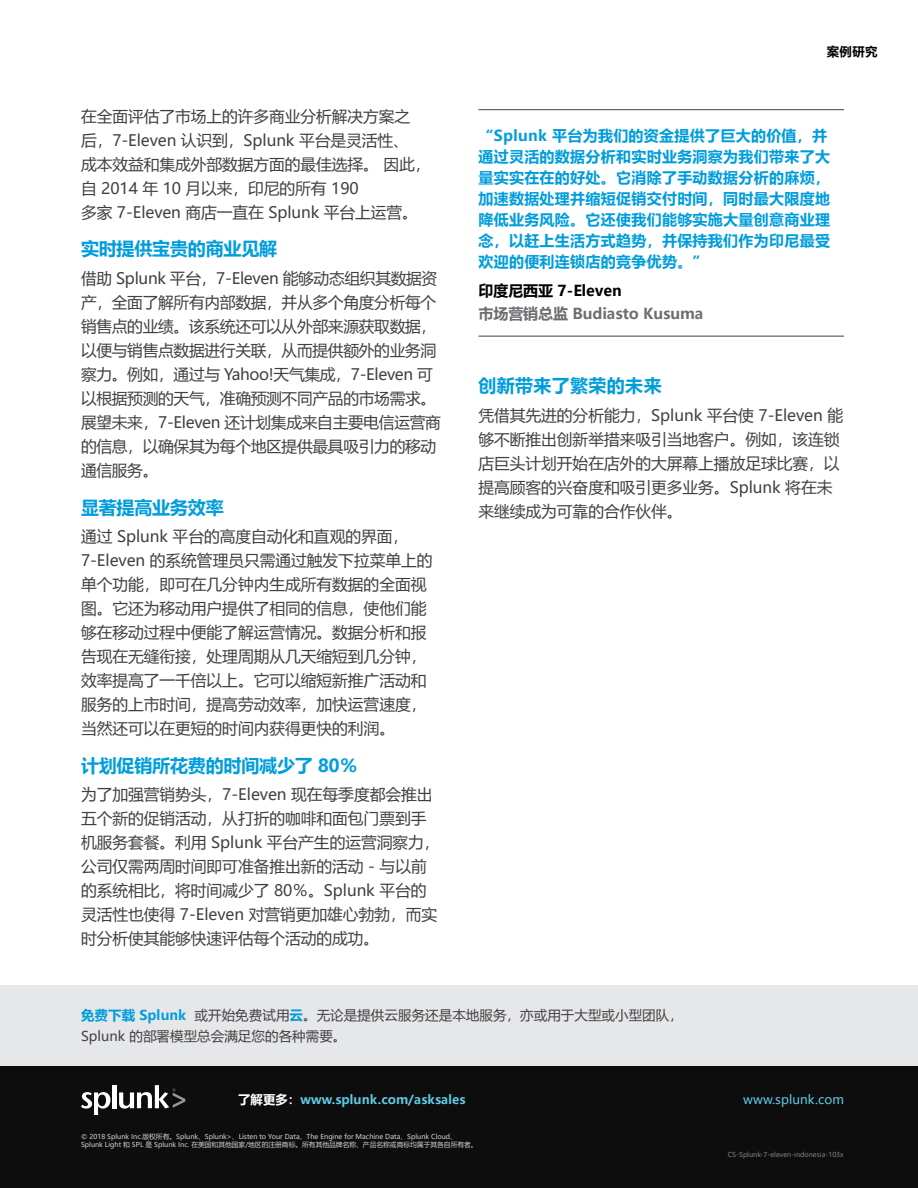
<style>
.page{position:relative;width:918px;height:1188px;background:#fff}
.page>*{position:absolute;margin:0;border:0;box-sizing:border-box;transform-origin:0 0}
.t1{font:700 18px "Microsoft Ya Hei";letter-spacing:-.01em;color:#009ddc}
.t2{font:700 18px "Microsoft Ya Hei";letter-spacing:.02em;color:#009ddc}
.t3{font:15.75px/24px "Microsoft Ya Hei";letter-spacing:-.005em;color:#414042}
.t4{font:700 15px/21px "Microsoft Ya Hei";letter-spacing:.02em;color:#009ddc}
.t5{font:700 15px "Microsoft Ya Hei";letter-spacing:-.005em;color:#6d6e71}
.t6{font:700 15px "Microsoft Ya Hei";letter-spacing:-.005em;color:#000}
.t7{font:13.5px/21px "Microsoft Ya Hei";letter-spacing:.005em;color:#414042}
.t8{font:700 12.45px "Microsoft Ya Hei";letter-spacing:.005em;color:#61cae5}
.t9{font:12.45px "Microsoft Ya Hei";letter-spacing:.005em;color:#61cae5}
.t10{font:700 12.3px "Microsoft Ya Hei";color:#000}
.t11{font:6.75px/8.7px "Microsoft Ya Hei";color:#d1d3d4}
.t12{font:6.75px "Microsoft Ya Hei";color:#808285}
.s1{font-weight:700;color:#009ddc}
.s2{color:#fff}
</style>
<div class="page">
<div style="left:0;top:986px;width:918px;height:82px;background:#e6e7e8"></div>
<div style="left:0;top:1066px;width:918px;height:122px;background:#0d0d0d"></div>
<svg style="left:81px;top:1092px;width:29px;height:22px"></svg>
<hr style="left:112px;top:1085px;width:4px;height:23px;background:#fff">
<svg style="left:119px;top:1085px;width:66px;height:24px"></svg>
<hr style="left:478px;top:109px;width:366px;height:1px;background:#414042">
<hr style="left:478px;top:336px;width:366px;height:1px;background:#414042">
<p class="t3" style="left:81px;top:104px;width:351px">在全面评估了市场上的许多商业分析解决方案之<br>后，7-Eleven 认识到，Splunk 平台是灵活性、<br>成本效益和集成外部数据方面的最佳选择。 因此，自 2014 年 10 月以来，印尼的所有 190<br>多家 7-Eleven 商店一直在 Splunk 平台上运营。</p>
<p class="t1" style="left:81px;top:236px;width:198px">实时提供宝贵的商业见解</p>
<p class="t3" style="left:81px;top:266px;width:362px">借助 Splunk 平台，7-Eleven 能够动态组织其数据资产，全面了解所有内部数据，并从多个角度分析每个销售点的业绩。该系统还可以从外部来源获取数据，以便与销售点数据进行关联，从而提供额外的业务洞察力。例如，通过与 Yahoo!天气集成，7-Eleven 可以根据预测的天气，准确预测不同产品的市场需求。展望未来，7-Eleven 还计划集成来自主要电信运营商的信息，以确保其为每个地区提供最具吸引力的移动通信服务。</p>
<p class="t1" style="left:81px;top:495px;width:144px">显著提高业务效率</p>
<p class="t3" style="left:81px;top:524px;width:353px">通过 Splunk 平台的高度自动化和直观的界面，<br>7-Eleven 的系统管理员只需通过触发下拉菜单上的单个功能，即可在几分钟内生成所有数据的全面视图。它还为移动用户提供了相同的信息，使他们能够在移动过程中便能了解运营情况。数据分析和报告现在无缝衔接，处理周期从几天缩短到几分钟，效率提高了一千倍以上。它可以缩短新推广活动和服务的上市时间，提高劳动效率，加快运营速度，当然还可以在更短的时间内获得更快的利润。</p>
<p class="t1" style="left:81px;top:753px;width:278px">计划促销所花费的时间减少了 80％</p>
<p class="t3" style="left:81px;top:782px;width:360px">为了加强营销势头，7-Eleven 现在每季度都会推出五个新的促销活动，从打折的咖啡和面包门票到手机服务套餐。利用 Splunk 平台产生的运营洞察力，公司仅需两周时间即可准备推出新的活动 - 与以前的系统相比，将时间减少了 80％。Splunk 平台的灵活性也使得 7-Eleven 对营销更加雄心勃勃，而实时分析使其能够快速评估每个活动的成功。</p>
<p class="t10" style="left:827px;top:43px;width:52px">案例研究</p>
<p class="t4" style="left:478px;top:125px;width:353px">“Splunk 平台为我们的资金提供了巨大的价值，并通过灵活的数据分析和实时业务洞察为我们带来了大量实实在在的好处。它消除了手动数据分析的麻烦，加速数据处理并缩短促销交付时间，同时最大限度地降低业务风险。它还使我们能够实施大量创意商业理念，以赶上生活方式趋势，并保持我们作为印尼最受欢迎的便利连锁店的竞争优势。”</p>
<p class="t6" style="left:478px;top:280px;width:145px">印度尼西亚 7-Eleven</p>
<p class="t5" style="left:478px;top:303px;width:227px">市场营销总监 Budiasto Kusuma</p>
<p class="t2" style="left:478px;top:373px;width:185px">创新带来了繁荣的未来</p>
<p class="t3" style="left:478px;top:403px;width:366px">凭借其先进的分析能力，Splunk 平台使 7-Eleven 能够不断推出创新举措来吸引当地客户。例如，该连锁店巨头计划开始在店外的大屏幕上播放足球比赛，以提高顾客的兴奋度和吸引更多业务。Splunk 将在未来继续成为可靠的合作伙伴。</p>
<p class="t7" style="left:81px;top:1004px;width:603px"><span class="s1">免费下载 Splunk</span> 或开始免费试用<span class="s1">云</span>。无论是提供云服务还是本地服务，亦或用于大型或小型团队，<br>Splunk 的部署模型总会满足您的各种需要。</p>
<p class="t8" style="left:238px;top:1091px;width:229px"><span class="s2">了解更多：</span>www.splunk.com/asksales</p>
<p class="t9" style="left:743px;top:1091px;width:102px">www.splunk.com</p>
<p class="t11" style="left:81px;top:1132px;width:398px">© 2018 Splunk Inc.版权所有。Splunk、Splunk&gt;、Listen to Your Data、The Engine for Machine Data、Splunk Cloud、<br>Splunk Light 和 SPL 是 Splunk Inc. 在美国和其他国家/地区的注册商标。所有其他品牌名称、产品名称或商标均属于其各自所有者。</p>
<p class="t12" style="left:728px;top:1150px;width:117px">CS-Splunk-7-eleven-indonesia-103x</p>
</div>
